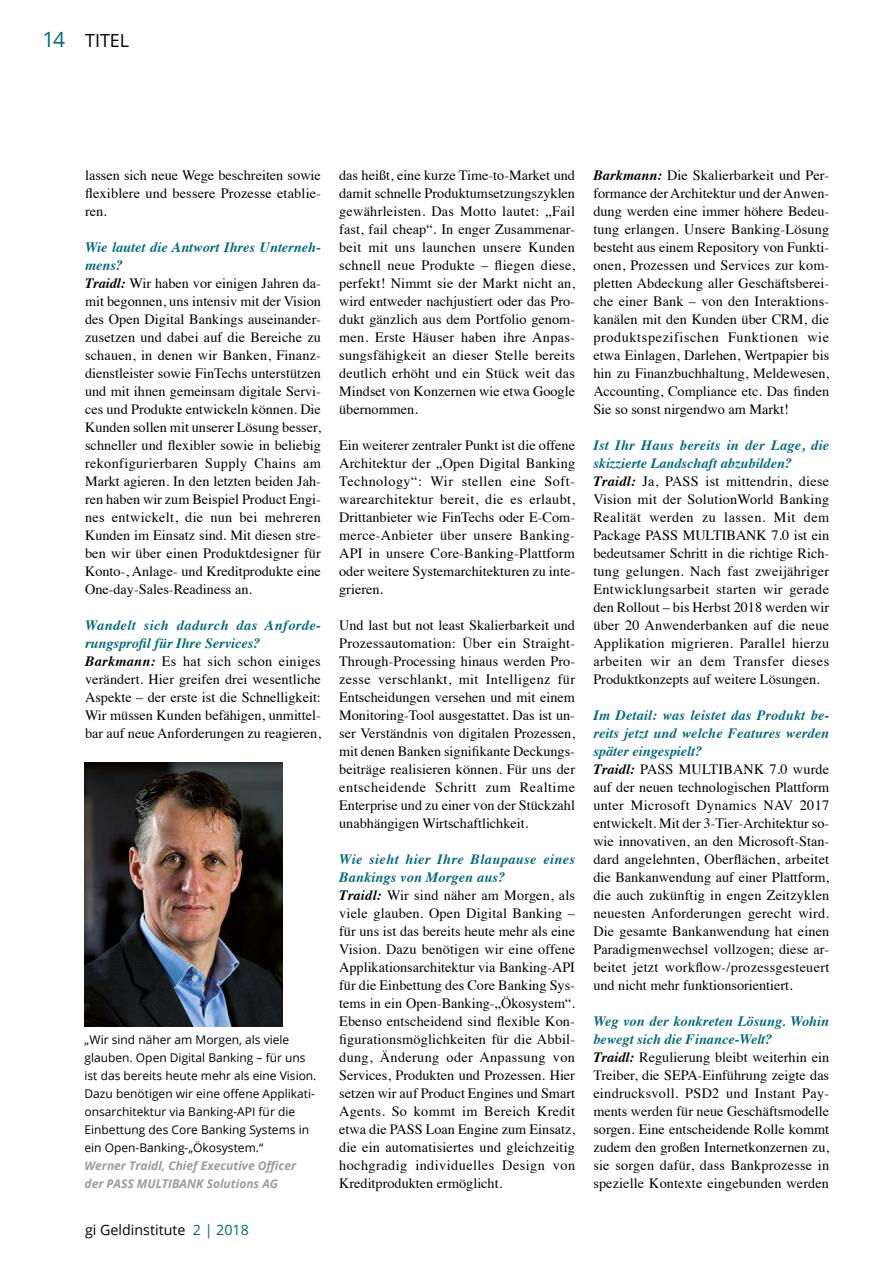
<style>
.page{position:relative;width:893px;height:1263px;background:#fff}
.page>*{position:absolute;margin:0;border:0;box-sizing:border-box;transform-origin:0 0}
.t1{font:18px "Open Sans";color:#000}
.t2{font:14.25px/18px "Times";color:#000}
.t3{font:14.25px "Open Sans";color:#000}
.t4{font:12px/18px "Open Sans";color:#000}
.t5{font:italic 700 12px/18px "Open Sans";color:#9c9c9c}
.s1{font-size:21px;color:#006b7c}
.s2{font-weight:700;font-style:italic;color:#006b7c}
.s3{font-weight:700;font-style:italic}
.s4{color:#006b7c}
</style>
<div class="page">
<img style="left:85px;top:763px;width:197px;height:263px">
<p class="t1" style="left:43px;top:28px;width:88px"><span class="s1">14</span> TITEL</p>
<p class="t2" style="left:85px;top:165px;width:237px;text-align:justify">lassen sich neue Wege beschreiten sowie flexiblere und bessere Prozesse etablie&shy;ren.</p>
<p class="t2" style="left:85px;top:237px;width:237px"><span class="s2">Wie lautet die Antwort Ihres Unterneh&shy;mens?<br></span><span class="s3">Traidl:</span> Wir haben vor einigen Jahren da&shy;mit begonnen, uns intensiv mit der Vision des Open Digital Bankings auseinander&shy;zusetzen und dabei auf die Bereiche zu schauen, in denen wir Banken, Finanz&shy;dienstleister sowie FinTechs unterstützen und mit ihnen gemeinsam digitale Servi&shy;ces und Produkte entwickeln können. Die Kunden sollen mit unserer Lösung besser, schneller und flexibler sowie in beliebig rekonfigurierbaren Supply Chains am Markt agieren. In den letzten beiden Jah&shy;ren haben wir zum Beispiel Product Engi&shy;nes entwickelt, die nun bei mehreren Kunden im Einsatz sind. Mit diesen stre&shy;ben wir über einen Produktdesigner für Konto-, Anlage- und Kreditprodukte eine One-day-Sales-Readiness an.</p>
<p class="t2" style="left:85px;top:615px;width:237px"><span class="s2">Wandelt sich dadurch das Anforde&shy;rungsprofil für Ihre Services?<br></span><span class="s3">Barkmann:</span> Es hat sich schon einiges verändert. Hier greifen drei wesentliche Aspekte – der erste ist die Schnelligkeit:<br>Wir müssen Kunden befähigen, unmittel&shy;bar auf neue Anforderungen zu reagieren,</p>
<p class="t4" style="left:85px;top:1030px;width:233px">„Wir sind näher am Morgen, als viele glauben. Open Digital Banking – für uns ist das bereits heute mehr als eine Vision.<br>Dazu benötigen wir eine offene Applikati&shy;onsarchitektur via Banking-API für die Einbettung des Core Banking Systems in ein Open-Banking-„Ökosystem.“</p>
<p class="t5" style="left:85px;top:1156px;width:213px">Werner Traidl, Chief Executive Officer der PASS MULTIBANK Solutions AG</p>
<p class="t3" style="left:85px;top:1220px;width:165px">gi Geldinstitute <span class="s4">2 | 2018</span></p>
<p class="t2" style="left:339px;top:165px;width:237px;text-align:justify">das heißt, eine kurze Time-to-Market und damit schnelle Produktumsetzungszyklen gewährleisten. Das Motto lautet: „Fail fast, fail cheap“. In enger Zusammenar&shy;beit mit uns launchen unsere Kunden schnell neue Produkte – fliegen diese, perfekt! Nimmt sie der Markt nicht an, wird entweder nachjustiert oder das Pro&shy;dukt gänzlich aus dem Portfolio genom&shy;men. Erste Häuser haben ihre Anpas&shy;sungsfähigkeit an dieser Stelle bereits deutlich erhöht und ein Stück weit das Mindset von Konzernen wie etwa Google übernommen.</p>
<p class="t2" style="left:339px;top:435px;width:237px;text-align:justify">Ein weiterer zentraler Punkt ist die offene Architektur der „Open Digital Banking Technology“: Wir stellen eine Soft&shy;warearchitektur bereit, die es erlaubt, Drittanbieter wie FinTechs oder E-Com&shy;merce-Anbieter über unsere Banking-API in unsere Core-Banking-Plattform oder weitere Systemarchitekturen zu inte&shy;grieren.</p>
<p class="t2" style="left:339px;top:615px;width:237px;text-align:justify">Und last but not least Skalierbarkeit und Prozessautomation: Über ein Straight-Through-Processing hinaus werden Pro&shy;zesse verschlankt, mit Intelligenz für Entscheidungen versehen und mit einem Monitoring-Tool ausgestattet. Das ist un&shy;ser Verständnis von digitalen Prozessen, mit denen Banken signifikante Deckungs&shy;beiträge realisieren können. Für uns der entscheidende Schritt zum Realtime Enterprise und zu einer von der Stückzahl unabhängigen Wirtschaftlichkeit.</p>
<p class="t2" style="left:339px;top:849px;width:237px"><span class="s2">Wie sieht hier Ihre Blaupause eines Bankings von Morgen aus?<br></span><span class="s3">Traidl:</span> Wir sind näher am Morgen, als viele glauben. Open Digital Banking – für uns ist das bereits heute mehr als eine Vision. Dazu benötigen wir eine offene Applikationsarchitektur via Banking-API für die Einbettung des Core Banking Sys&shy;tems in ein Open-Banking-„Ökosystem“.<br>Ebenso entscheidend sind flexible Kon&shy;figurationsmöglichkeiten für die Abbil&shy;dung, Änderung oder Anpassung von Services, Produkten und Prozessen. Hier setzen wir auf Product Engines und Smart Agents. So kommt im Bereich Kredit etwa die PASS Loan Engine zum Einsatz, die ein automatisiertes und gleichzeitig hochgradig individuelles Design von Kreditprodukten ermöglicht.</p>
<p class="t2" style="left:593px;top:165px;width:237px;text-align:justify"><span class="s3">Barkmann:</span> Die Skalierbarkeit und Per&shy;formance der Architektur und der Anwen&shy;dung werden eine immer höhere Bedeu&shy;tung erlangen. Unsere Banking-Lösung besteht aus einem Repository von Funkti&shy;onen, Prozessen und Services zur kom&shy;pletten Abdeckung aller Geschäftsberei&shy;che einer Bank – von den Interaktions&shy;kanälen mit den Kunden über CRM, die produktspezifischen Funktionen wie etwa Einlagen, Darlehen, Wertpapier bis hin zu Finanzbuchhaltung, Meldewesen, Accounting, Compliance etc. Das finden Sie so sonst nirgendwo am Markt!</p>
<p class="t2" style="left:593px;top:435px;width:237px"><span class="s2">Ist Ihr Haus bereits in der Lage, die skizzierte Landschaft abzubilden?<br></span><span class="s3">Traidl:</span> Ja, PASS ist mittendrin, diese Vision mit der SolutionWorld Banking Realität werden zu lassen. Mit dem Package PASS MULTIBANK 7.0 ist ein bedeutsamer Schritt in die richtige Rich&shy;tung gelungen. Nach fast zweijähriger Entwicklungsarbeit starten wir gerade den Rollout – bis Herbst 2018 werden wir über 20 Anwenderbanken auf die neue Applikation migrieren. Parallel hierzu arbeiten wir an dem Transfer dieses Produktkonzepts auf weitere Lösungen.</p>
<p class="t2" style="left:593px;top:705px;width:237px"><span class="s2">Im Detail: was leistet das Produkt be&shy;reits jetzt und welche Features werden später eingespielt?<br></span><span class="s3">Traidl:</span> PASS MULTIBANK 7.0 wurde auf der neuen technologischen Plattform unter Microsoft Dynamics NAV 2017 entwickelt. Mit der 3-Tier-Architektur so&shy;wie innovativen, an den Microsoft-Stan&shy;dard angelehnten, Oberflächen, arbeitet die Bankanwendung auf einer Plattform, die auch zukünftig in engen Zeitzyklen neuesten Anforderungen gerecht wird.<br>Die gesamte Bankanwendung hat einen Paradigmenwechsel vollzogen; diese ar&shy;beitet jetzt workflow-/prozessgesteuert und nicht mehr funktionsorientiert.</p>
<p class="t2" style="left:593px;top:1011px;width:237px"><span class="s2">Weg von der konkreten Lösung. Wohin bewegt sich die Finance-Welt?<br></span><span class="s3">Traidl:</span> Regulierung bleibt weiterhin ein Treiber, die SEPA-Einführung zeigte das eindrucksvoll. PSD2 und Instant Pay&shy;ments werden für neue Geschäftsmodelle sorgen. Eine entscheidende Rolle kommt zudem den großen Internetkonzernen zu, sie sorgen dafür, dass Bankprozesse in spezielle Kontexte eingebunden werden</p>
</div>
